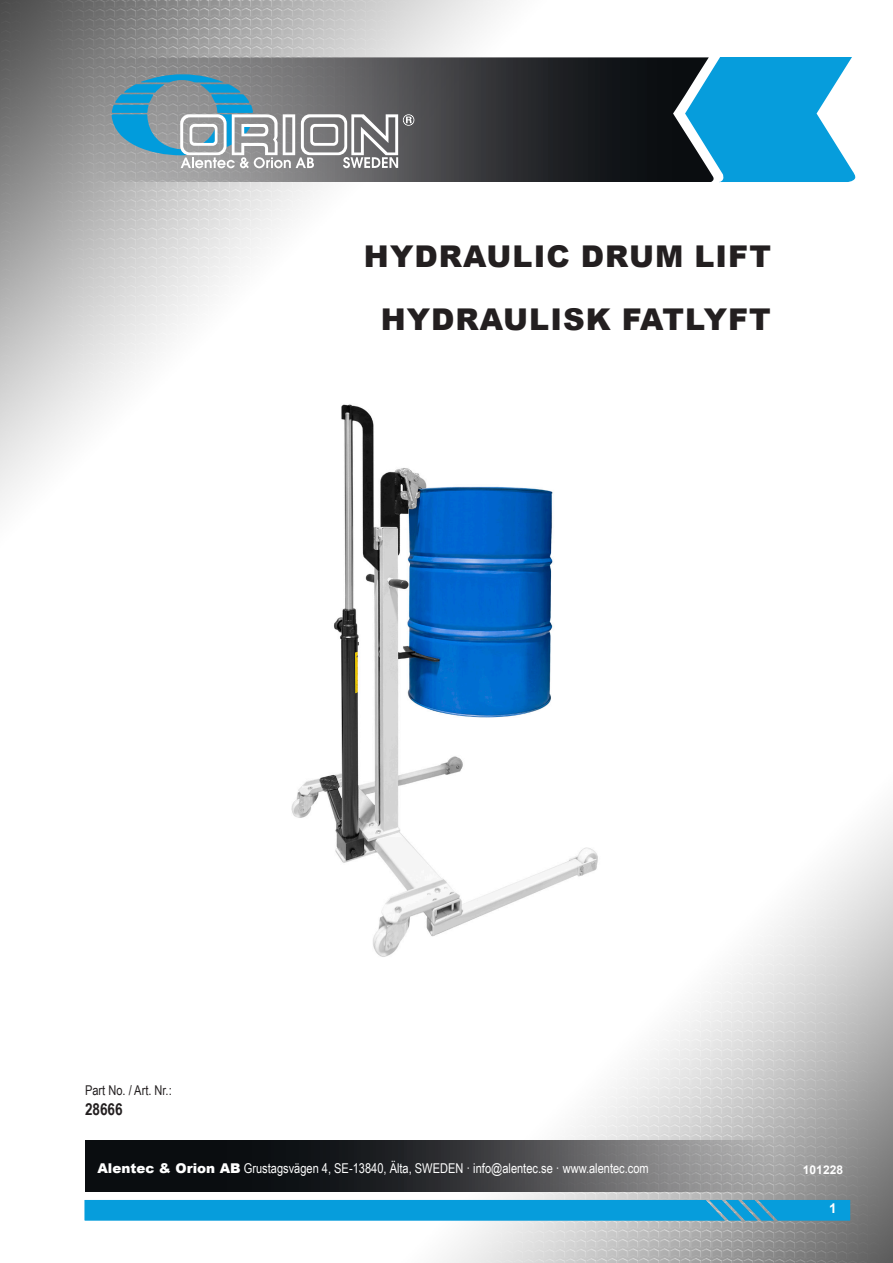
<style>
.page{position:relative;width:893px;height:1263px;background:#fff}
.page>*{position:absolute;margin:0;border:0;box-sizing:border-box;transform-origin:0 0}
.Portada_títulos_en_i{font:900 30px "Arial";letter-spacing:.035em;color:#231f20}
.t1{font:700 16.5px "Arial Narrow";color:#231f20}
.t2{font:13.5px "Arial Narrow";color:#fff}
.t3{font:13.5px "Arial Narrow";color:#231f20}
.t4{font:700 13.5px "Arial";color:#fff}
.t5{font:700 12px "Arial";color:#fff}
.s1{font-family:"Arial";font-weight:900}
</style>
<div class="page">
<img style="left:0;top:0;width:893px;height:1263px">
<svg style="left:91px;top:57px;width:594px;height:125px;background:#404144"></svg>
<svg style="left:685px;top:57px;width:171px;height:125px"></svg>
<svg style="left:112px;top:74px;width:302px;height:94px;background:#80949d"></svg>
<svg style="left:85px;top:1140px;width:765px;height:52px;background:#47494b"></svg>
<div style="left:85px;top:1200px;width:765px;height:20px;background:#069ddc"></div>
<img style="left:283px;top:396px;width:64px;height:430px">
<p class="Portada_títulos_en_i" style="left:364px;top:235px;width:408px">HYDRAULIC DRUM LIFT</p>
<p class="Portada_títulos_en_i" style="left:381px;top:298px;width:392px">HYDRAULISK FATLYFT</p>
<p class="t3" style="left:85px;top:1080px;width:88px">Part No. / Art. Nr.:</p>
<p class="t1" style="left:85px;top:1097px;width:39px">28666</p>
<p class="t2" style="left:97px;top:1159px;width:553px"><span class="s1">Alentec &amp; Orion AB</span> Grustagsvägen 4, SE-13840, Älta, SWEDEN · info@alentec.se · www.alentec.com</p>
<p class="t5" style="left:803px;top:1161px;width:42px">101228</p>
<p class="t4" style="left:829px;top:1199px;width:9px">1</p>
</div>
